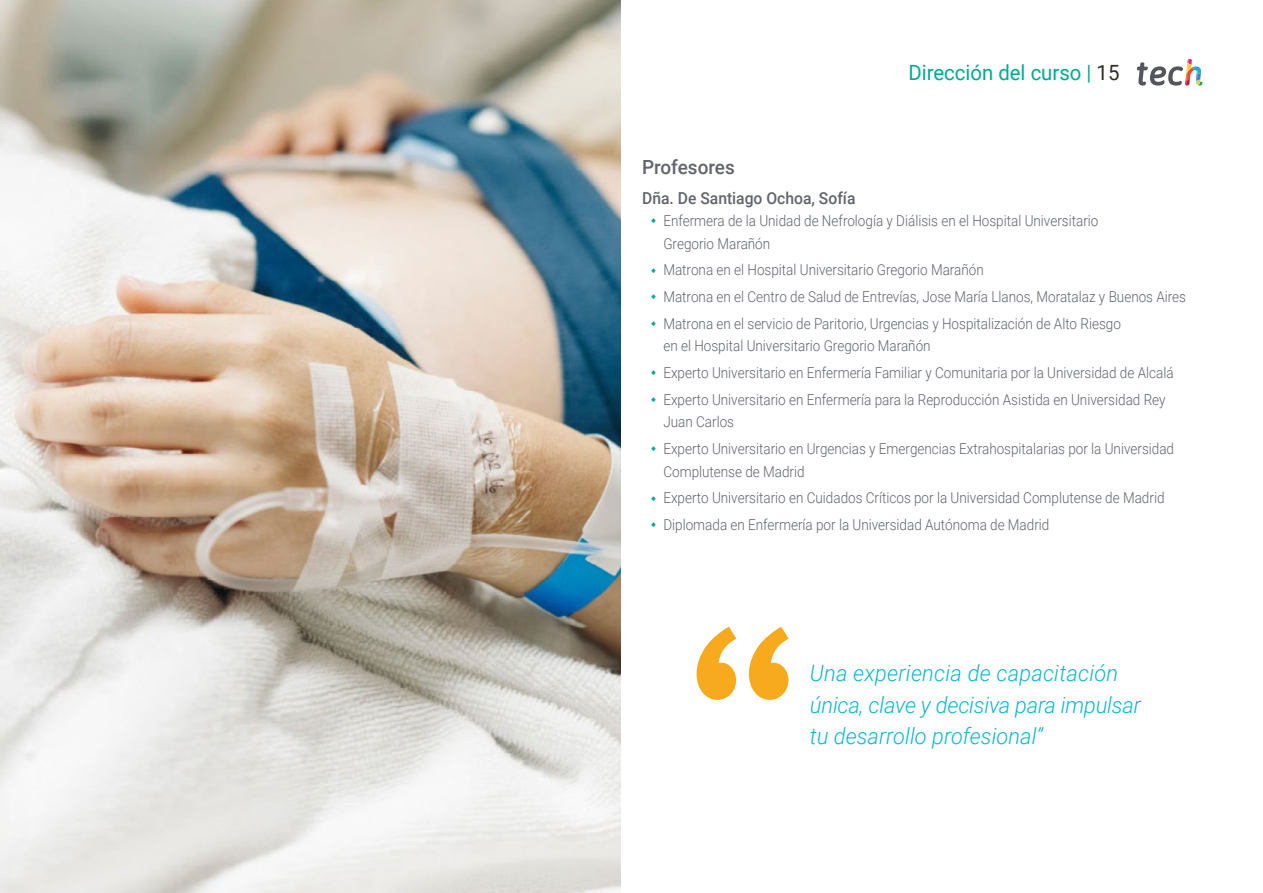
<style>
.page{position:relative;width:1263px;height:893px;background:#fff}
.page>*{position:absolute;margin:0;border:0;box-sizing:border-box;transform-origin:0 0}
.t1{font:italic 300 22.5px/31.5px "Roboto";color:#0fb6cf}
.t2{font:21px "Roboto";color:#00a996}
.t3{font:500 19.5px "Roboto";color:#61646a}
.t4{font:500 16.5px "Roboto";color:#61646a;scale:.95 1}
.t5{font:300 15px/26.7px "Roboto";color:#61646a;scale:.9 1}
.s1{color:#312e20}
</style>
<div class="page">
<img style="left:0;top:0;width:621px;height:893px">
<svg style="left:696px;top:627px;width:93px;height:73px"></svg>
<svg style="left:1137px;top:59px;width:65px;height:27px"></svg>
<h2 class="t2" style="left:908px;top:57px;width:213px">Dirección del curso | <span class="s1">15</span></h2>
<h3 class="t3" style="left:642px;top:154px;width:94px">Profesores</h3>
<p class="t4" style="left:642px;top:186px;width:226px">Dña. De Santiago Ochoa, Sofía</p>
<p class="t5" style="left:663px;top:209px;width:485px;line-height:22.5px">Enfermera de la Unidad de Nefrología y Diálisis en el Hospital Universitario<br>Gregorio Marañón</p>
<p class="t5" style="left:663px;top:256px;width:582px">Matrona en el Hospital Universitario Gregorio Marañón<br>Matrona en el Centro de Salud de Entrevías, Jose María Llanos, Moratalaz y Buenos Aires<br>Matrona en el servicio de Paritorio, Urgencias y Hospitalización de Alto Riesgo</p>
<p class="t5" style="left:663px;top:332px;width:568px">en el Hospital Universitario Gregorio Marañón<br>Experto Universitario en Enfermería Familiar y Comunitaria por la Universidad de Alcalá<br>Experto Universitario en Enfermería para la Reproducción Asistida en Universidad Rey</p>
<p class="t5" style="left:663px;top:408px;width:569px">Juan Carlos<br>Experto Universitario en Urgencias y Emergencias Extrahospitalarias por la Universidad</p>
<p class="t5" style="left:663px;top:457px;width:558px">Complutense de Madrid<br>Experto Universitario en Cuidados Críticos por la Universidad Complutense de Madrid<br>Diplomada en Enfermería por la Universidad Autónoma de Madrid</p>
<h1 class="t1" style="left:810px;top:657px;width:332px">Una experiencia de capacitación única, clave y decisiva para impulsar tu desarrollo profesional”</h1>
</div>
